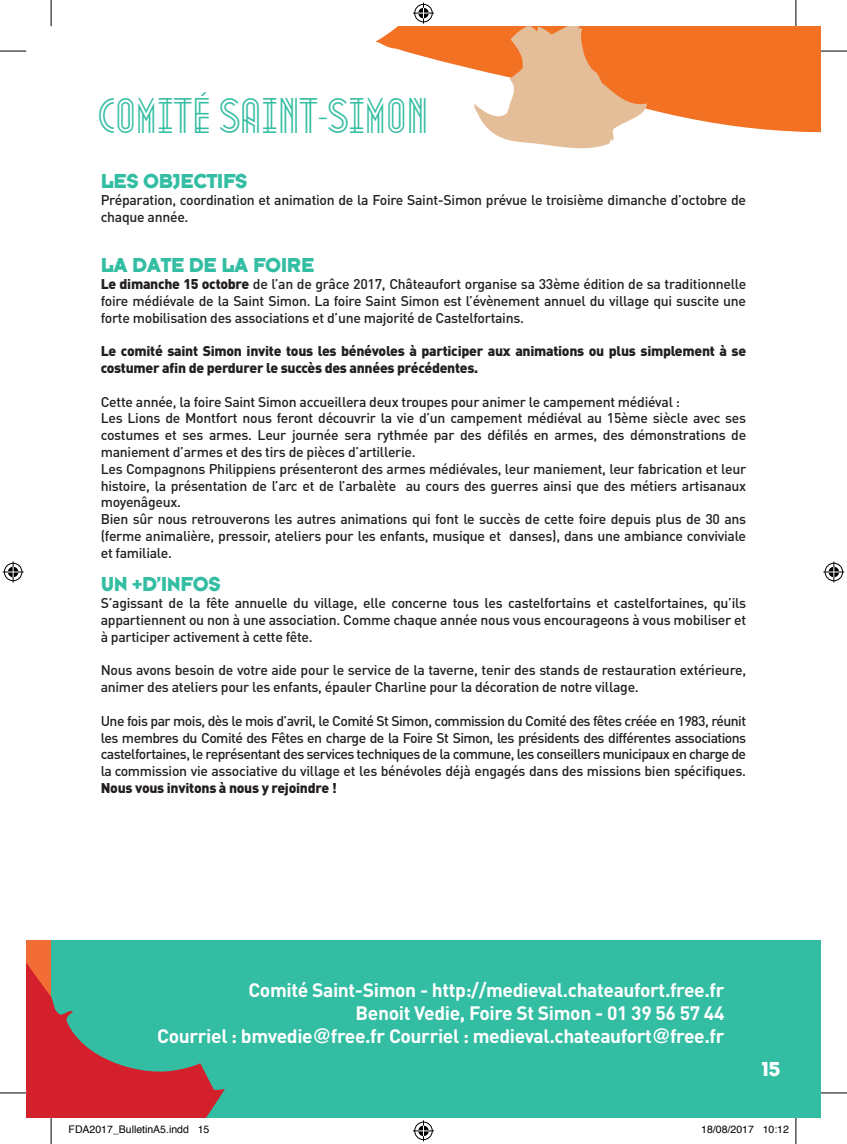
<style>
.page{position:relative;width:847px;height:1144px;background:#fff}
.page>*{position:absolute;margin:0;border:0;box-sizing:border-box;transform-origin:0 0}
.t1{font:43.75px "Metropolis 1920";letter-spacing:-.02em;color:#33bda3}
.t2{font:21px "Typeface Six";letter-spacing:-.02em;color:#33bda3}
.t3{font:21px "Typeface Six";color:#fff}
.t4{font:700 19.25px/23.1px "DIN";letter-spacing:-.02em;color:#fff;text-align:right}
.t5{font:500 14px/16.8px "DIN Pro";letter-spacing:-.02em;color:#231f20}
.t6{font:900 14px/16.8px "DIN";letter-spacing:-.02em;color:#231f20}
.t7{font:10.5px "Helvetica";color:#000}
.s1{font-family:"DIN";font-weight:900}
.s2{font-family:"Helvetica"}
</style>
<div class="page">
<div style="left:51px;top:940px;width:769px;height:178px;background:#33bda3"></div>
<svg style="left:26px;top:940px;width:199px;height:178px"></svg>
<svg style="left:375px;top:26px;width:445px;height:107px;fill:#f37123"></svg>
<svg style="left:474px;top:26px;width:173px;height:123px"></svg>
<svg style="left:0;top:51px;width:26px;height:1px"></svg>
<svg style="left:820px;top:51px;width:26px;height:1px"></svg>
<svg style="left:0;top:1092px;width:26px;height:1px"></svg>
<svg style="left:820px;top:1092px;width:26px;height:1px"></svg>
<svg style="left:51px;top:0;width:1px;height:26px"></svg>
<svg style="left:51px;top:1118px;width:1px;height:26px"></svg>
<svg style="left:795px;top:0;width:1px;height:26px"></svg>
<svg style="left:795px;top:1118px;width:1px;height:26px"></svg>
<svg style="left:413px;top:3px;width:21px;height:21px"></svg>
<svg style="left:413px;top:1120px;width:21px;height:21px"></svg>
<svg style="left:3px;top:561px;width:21px;height:21px"></svg>
<svg style="left:823px;top:561px;width:21px;height:21px"></svg>
<h1 class="t1" style="left:101px;top:80px;width:332px">COMITÉ SAINT-SIMON</h1>
<h2 class="t2" style="left:101px;top:168px;width:148px">LES OBJECTIFS</h2>
<p class="t5" style="left:101px;top:190px;width:646px">Préparation, coordination et animation de la Foire Saint-Simon prévue le troisième dimanche d’octobre de chaque année.</p>
<h2 class="t2" style="left:101px;top:252px;width:215px">LA DATE DE LA FOIRE</h2>
<p class="t5" style="left:101px;top:274px;width:646px;text-align:justify"><span class="s1">Le dimanche 15 octobre</span> de l’an de grâce 2017, Châteaufort organise sa 33ème édition de sa traditionnelle foire médiévale de la Saint Simon. La foire Saint Simon est l’évènement annuel du village qui suscite une forte mobilisation des associations et d’une majorité de Castelfortains.</p>
<p class="t6" style="left:101px;top:342px;width:646px">Le comité saint Simon invite tous les bénévoles à participer aux animations ou plus simplement à se costumer afin de perdurer le succès des années précédentes.</p>
<p class="t5" style="left:101px;top:391px;width:646px">Cette année, la foire Saint Simon accueillera deux troupes pour animer le campement médiéval :<br>Les Lions de Montfort nous feront découvrir la vie d’un campement médiéval au 15ème siècle avec ses costumes et ses armes. Leur journée sera rythmée par des défilés en armes, des démonstrations de maniement d’armes et des tirs de pièces d’artillerie.<br>Les Compagnons Philippiens présenteront des armes médiévales, leur maniement, leur fabrication et leur histoire, la présentation de l’arc et de l’arbalète au cours des guerres ainsi que des métiers artisanaux moyenâgeux.<br>Bien sûr nous retrouverons les autres animations qui font le succès de cette foire depuis plus de 30 ans (ferme animalière, pressoir, ateliers pour les enfants, musique et danses), dans une ambiance conviviale et familiale.</p>
<h2 class="t2" style="left:101px;top:571px;width:121px">UN +D’INFOS</h2>
<p class="t5" style="left:101px;top:593px;width:646px;text-align:justify">S’agissant de la fête annuelle du village, elle concerne tous les castelfortains et castelfortaines, qu’ils appartiennent ou non à une association. Comme chaque année nous vous encourageons à vous mobiliser et à participer activement à cette fête.</p>
<p class="t5" style="left:101px;top:660px;width:646px">Nous avons besoin de votre aide pour le service de la taverne, tenir des stands de restauration extérieure, animer des ateliers pour les enfants, épauler Charline pour la décoration de notre village.</p>
<p class="t5" style="left:101px;top:711px;width:646px;text-align:justify">Une fois par mois, dès le mois d’avril, le Comité St Simon, commission du Comité des fêtes créée en 1983, réunit les membres du Comité des Fêtes en charge de la Foire St Simon, les présidents des différentes associations castelfortaines, le représentant des services techniques de la commune, les conseillers municipaux en charge de la commission vie associative du village et les bénévoles déjà engagés dans des missions bien spécifiques.</p>
<p class="t6" style="left:101px;top:779px;width:237px">Nous vous invitons à nous y rejoindre !</p>
<h3 class="t4" style="left:157px;top:978px;width:568px">Comité Saint-Simon - http://medieval.chateaufort.free.fr<br>Benoit Vedie, Foire St Simon - 01 39 56 57 44<br>Courriel : bmvedie<span class="s2">@</span>free.fr Courriel : medieval.chateaufort<span class="s2">@</span>free.fr</h3>
<h2 class="t3" style="left:761px;top:1056px;width:20px">15</h2>
<p class="t7" style="left:69px;top:1122px;width:142px">FDA2017_BulletinA5.indd 15</p>
<p class="t7" style="left:701px;top:1122px;width:89px">18/08/2017 10:12</p>
</div>
